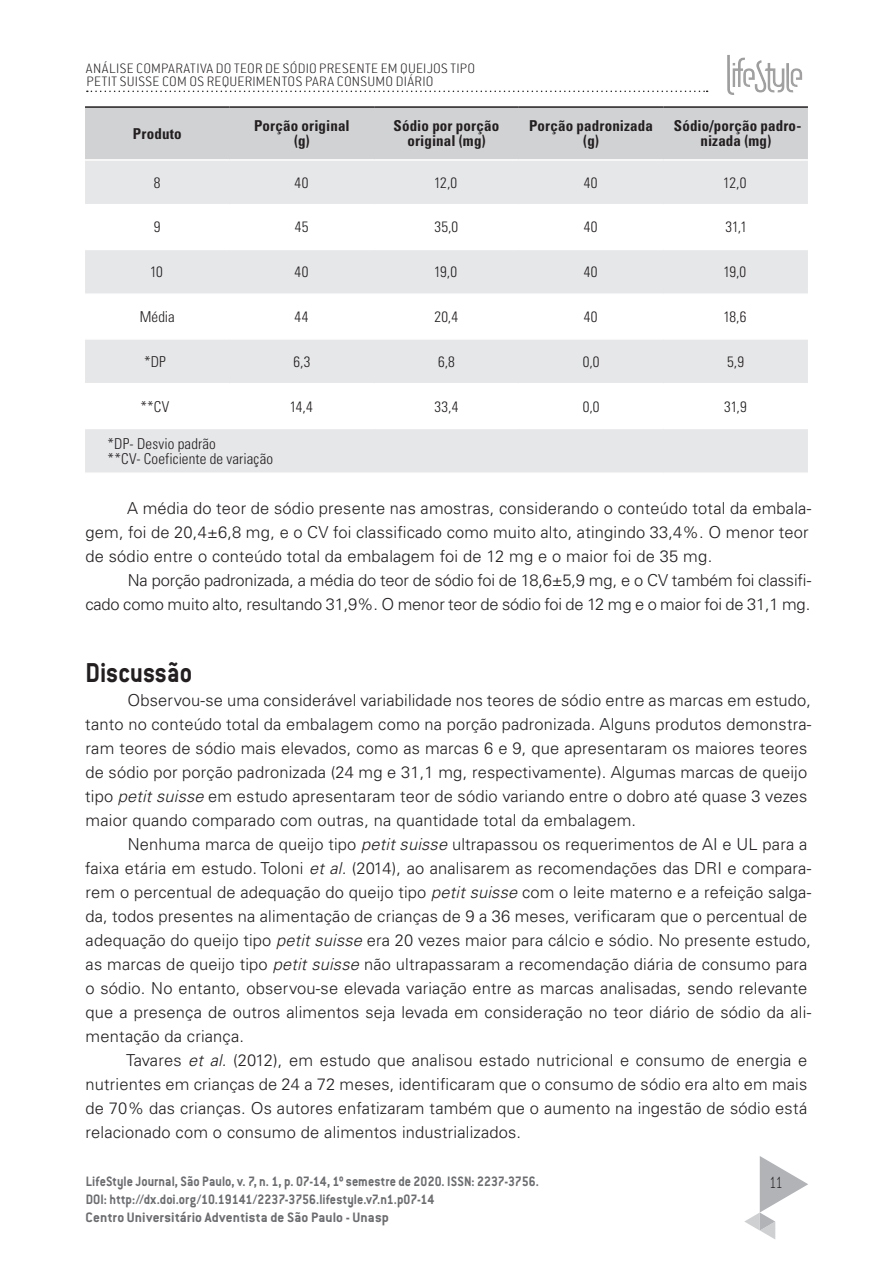
<style>
.page{position:relative;width:893px;height:1263px;background:#fff}
.page>*{position:absolute;margin:0;border:0;box-sizing:border-box;transform-origin:0 0}
.T1{font:700 30px "Conduit ITC Std";color:#231f20;scale:.9 1}
.t1{font:200 18px "Conduit ITC Std";color:#231f20;scale:.75 1}
.CORPO{font:300 16.5px/24px "Univers LT Std";letter-spacing:.01em;color:#231f20}
.CORPO-2{font:300 16.5px/24px "Univers LT Std";letter-spacing:-.01em;color:#231f20;text-align:right}
.t2{font:700 15px/18px "Conduit ITC Std";letter-spacing:.005em;color:#6c6d70;scale:.91 1}
.Celula{font:300 condensed 15px "Univers LT Std";letter-spacing:.01em;color:#231f20}
.t3{font:200 15px/13.5px "Conduit ITC Std";letter-spacing:.02em;color:#231f20}
.Cabeçalho{font:700 condensed 15px/15px "Univers LT Std";letter-spacing:.01em;color:#231f20;text-align:center}
.s1{font-style:italic}
</style>
<div class="page">
<svg style="left:744px;top:1156px;width:64px;height:83px"></svg>
<svg style="left:87px;top:91px;width:621px;height:1px"></svg>
<div style="left:727px;top:54px;width:77px;height:43px;background:#231f20;opacity:.75"></div>
<div style="left:85px;top:108px;width:723px;height:51px;background:#d1d2d4"></div>
<div style="left:85px;top:161px;width:723px;height:311px;background:#e6e7e9"></div>
<svg style="left:85px;top:205px;width:723px;height:223px"></svg>
<hr style="left:85px;top:204px;width:145px;height:1px;background:#fff">
<hr style="left:230px;top:204px;width:144px;height:1px;background:#fff">
<hr style="left:374px;top:204px;width:145px;height:1px;background:#fff">
<hr style="left:519px;top:204px;width:144px;height:1px;background:#fff">
<hr style="left:663px;top:204px;width:145px;height:1px;background:#fff">
<hr style="left:85px;top:293px;width:145px;height:2px;background:#fff">
<hr style="left:230px;top:293px;width:144px;height:2px;background:#fff">
<hr style="left:374px;top:293px;width:145px;height:2px;background:#fff">
<hr style="left:519px;top:293px;width:144px;height:2px;background:#fff">
<hr style="left:663px;top:293px;width:145px;height:2px;background:#fff">
<hr style="left:85px;top:383px;width:145px;height:1px;background:#fff">
<hr style="left:230px;top:383px;width:144px;height:1px;background:#fff">
<hr style="left:374px;top:383px;width:145px;height:1px;background:#fff">
<hr style="left:519px;top:383px;width:144px;height:1px;background:#fff">
<hr style="left:663px;top:383px;width:145px;height:1px;background:#fff">
<hr style="left:85px;top:249px;width:145px;height:1px;background:#fff">
<hr style="left:230px;top:249px;width:144px;height:1px;background:#fff">
<hr style="left:374px;top:249px;width:145px;height:1px;background:#fff">
<hr style="left:519px;top:249px;width:144px;height:1px;background:#fff">
<hr style="left:663px;top:249px;width:145px;height:1px;background:#fff">
<hr style="left:85px;top:338px;width:145px;height:2px;background:#fff">
<hr style="left:230px;top:338px;width:144px;height:2px;background:#fff">
<hr style="left:374px;top:338px;width:145px;height:2px;background:#fff">
<hr style="left:519px;top:338px;width:144px;height:2px;background:#fff">
<hr style="left:663px;top:338px;width:145px;height:2px;background:#fff">
<hr style="left:85px;top:428px;width:145px;height:1px;background:#fff">
<hr style="left:230px;top:428px;width:144px;height:1px;background:#fff">
<hr style="left:374px;top:428px;width:145px;height:1px;background:#fff">
<hr style="left:519px;top:428px;width:144px;height:1px;background:#fff">
<hr style="left:663px;top:428px;width:145px;height:1px;background:#fff">
<hr style="left:85px;top:106px;width:145px;height:2px;background:#231f20">
<hr style="left:230px;top:106px;width:144px;height:2px;background:#231f20">
<hr style="left:374px;top:106px;width:145px;height:2px;background:#231f20">
<hr style="left:519px;top:106px;width:144px;height:2px;background:#231f20">
<hr style="left:663px;top:106px;width:145px;height:2px;background:#231f20">
<p class="t3" style="left:86px;top:61px;width:391px">ANÁLISE COMPARATIVA DO TEOR DE SÓDIO PRESENTE EM QUEIJOS TIPO<br>PETIT SUISSE COM OS REQUERIMENTOS PARA CONSUMO DIÁRIO</p>
<p class="Cabeçalho" style="left:133px;top:126px;width:50px">Produto</p>
<p class="Cabeçalho" style="left:254px;top:119px;width:97px">Porção original</p>
<p class="Cabeçalho" style="left:294px;top:134px;width:17px">(g)</p>
<p class="Cabeçalho" style="left:394px;top:119px;width:107px">Sódio por porção original (mg)</p>
<p class="Cabeçalho" style="left:529px;top:119px;width:125px">Porção padronizada (g)</p>
<p class="Cabeçalho" style="left:674px;top:119px;width:129px">Sódio/porção padro&shy;nizada (mg)</p>
<p class="Celula" style="left:154px;top:173px;width:8px">8</p>
<p class="Celula" style="left:295px;top:173px;width:15px">40</p>
<p class="Celula" style="left:434px;top:173px;width:25px">12,0</p>
<p class="Celula" style="left:584px;top:173px;width:15px">40</p>
<p class="Celula" style="left:723px;top:173px;width:25px">12,0</p>
<p class="Celula" style="left:154px;top:218px;width:8px">9</p>
<p class="Celula" style="left:295px;top:218px;width:15px">45</p>
<p class="Celula" style="left:434px;top:218px;width:25px">35,0</p>
<p class="Celula" style="left:584px;top:218px;width:15px">40</p>
<p class="Celula" style="left:725px;top:218px;width:23px">31,1</p>
<p class="Celula" style="left:150px;top:263px;width:14px">10</p>
<p class="Celula" style="left:295px;top:263px;width:15px">40</p>
<p class="Celula" style="left:434px;top:263px;width:24px">19,0</p>
<p class="Celula" style="left:584px;top:263px;width:15px">40</p>
<p class="Celula" style="left:723px;top:263px;width:24px">19,0</p>
<p class="Celula" style="left:140px;top:308px;width:37px">Média</p>
<p class="Celula" style="left:295px;top:308px;width:15px">44</p>
<p class="Celula" style="left:434px;top:308px;width:25px">20,4</p>
<p class="Celula" style="left:584px;top:308px;width:15px">40</p>
<p class="Celula" style="left:723px;top:308px;width:24px">18,6</p>
<p class="Celula" style="left:144px;top:352px;width:23px">*DP</p>
<p class="Celula" style="left:294px;top:352px;width:18px">6,3</p>
<p class="Celula" style="left:438px;top:352px;width:18px">6,8</p>
<p class="Celula" style="left:583px;top:352px;width:18px">0,0</p>
<p class="Celula" style="left:727px;top:352px;width:18px">5,9</p>
<p class="Celula" style="left:140px;top:397px;width:30px">**CV</p>
<p class="Celula" style="left:290px;top:397px;width:25px">14,4</p>
<p class="Celula" style="left:434px;top:397px;width:25px">33,4</p>
<p class="Celula" style="left:583px;top:397px;width:18px">0,0</p>
<p class="Celula" style="left:724px;top:397px;width:24px">31,9</p>
<p class="Celula" style="left:108px;top:434px;width:110px">*DP- Desvio padrão</p>
<p class="Celula" style="left:108px;top:449px;width:167px">**CV- Coeficiente de variação</p>
<p class="CORPO" style="left:85px;top:496px;width:727px;text-indent:42px">A média do teor de sódio presente nas amostras, considerando o conteúdo total da embala&shy;gem, foi de 20,4±6,8 mg, e o CV foi classificado como muito alto, atingindo 33,4%. O menor teor de sódio entre o conteúdo total da embalagem foi de 12 mg e o maior foi de 35 mg.</p>
<p class="CORPO-2" style="left:85px;top:568px;width:727px">Na porção padronizada, a média do teor de sódio foi de 18,6±5,9 mg, e o CV também foi classifi-<br>cado como muito alto, resultando 31,9%. O menor teor de sódio foi de 12 mg e o maior foi de 31,1 mg.</p>
<p class="T1" style="left:85px;top:655px;width:120px">Discussão</p>
<p class="CORPO" style="left:85px;top:688px;width:727px;text-indent:42px">Observou-se uma considerável variabilidade nos teores de sódio entre as marcas em estudo, tanto no conteúdo total da embalagem como na porção padronizada. Alguns produtos demonstra&shy;ram teores de sódio mais elevados, como as marcas 6 e 9, que apresentaram os maiores teores de sódio por porção padronizada (24 mg e 31,1 mg, respectivamente). Algumas marcas de queijo tipo <span class="s1">petit suisse</span> em estudo apresentaram teor de sódio variando entre o dobro até quase 3 vezes maior quando comparado com outras, na quantidade total da embalagem.</p>
<p class="CORPO" style="left:85px;top:832px;width:727px;text-indent:43px">Nenhuma marca de queijo tipo <span class="s1">petit suisse</span> ultrapassou os requerimentos de AI e UL para a faixa etária em estudo. Toloni <span class="s1">et al.</span> (2014), ao analisarem as recomendações das DRI e compara&shy;rem o percentual de adequação do queijo tipo <span class="s1">petit suisse</span> com o leite materno e a refeição salga&shy;da, todos presentes na alimentação de crianças de 9 a 36 meses, verificaram que o percentual de adequação do queijo tipo <span class="s1">petit suisse</span> era 20 vezes maior para cálcio e sódio. No presente estudo, as marcas de queijo tipo <span class="s1">petit suisse</span> não ultrapassaram a recomendação diária de consumo para o sódio. No entanto, observou-se elevada variação entre as marcas analisadas, sendo relevante que a presença de outros alimentos seja levada em consideração no teor diário de sódio da ali&shy;mentação da criança.</p>
<p class="CORPO" style="left:85px;top:1048px;width:723px;text-align:justify;text-indent:41px">Tavares <span class="s1">et al.</span> (2012), em estudo que analisou estado nutricional e consumo de energia e nutrientes em crianças de 24 a 72 meses, identificaram que o consumo de sódio era alto em mais de 70% das crianças. Os autores enfatizaram também que o aumento na ingestão de sódio está relacionado com o consumo de alimentos industrializados.</p>
<p class="t2" style="left:86px;top:1171px;width:499px">LifeStyle Journal, São Paulo, v. 7, n. 1, p. 07-14, 1º semestre de 2020. ISSN: 2237-3756.<br>DOI: http://dx.doi.org/10.19141/2237-3756.lifestyle.v7.n1.p07-14<br>Centro Universitário Adventista de São Paulo - Unasp</p>
<p class="t1" style="left:769px;top:1172px;width:19px">11</p>
</div>
